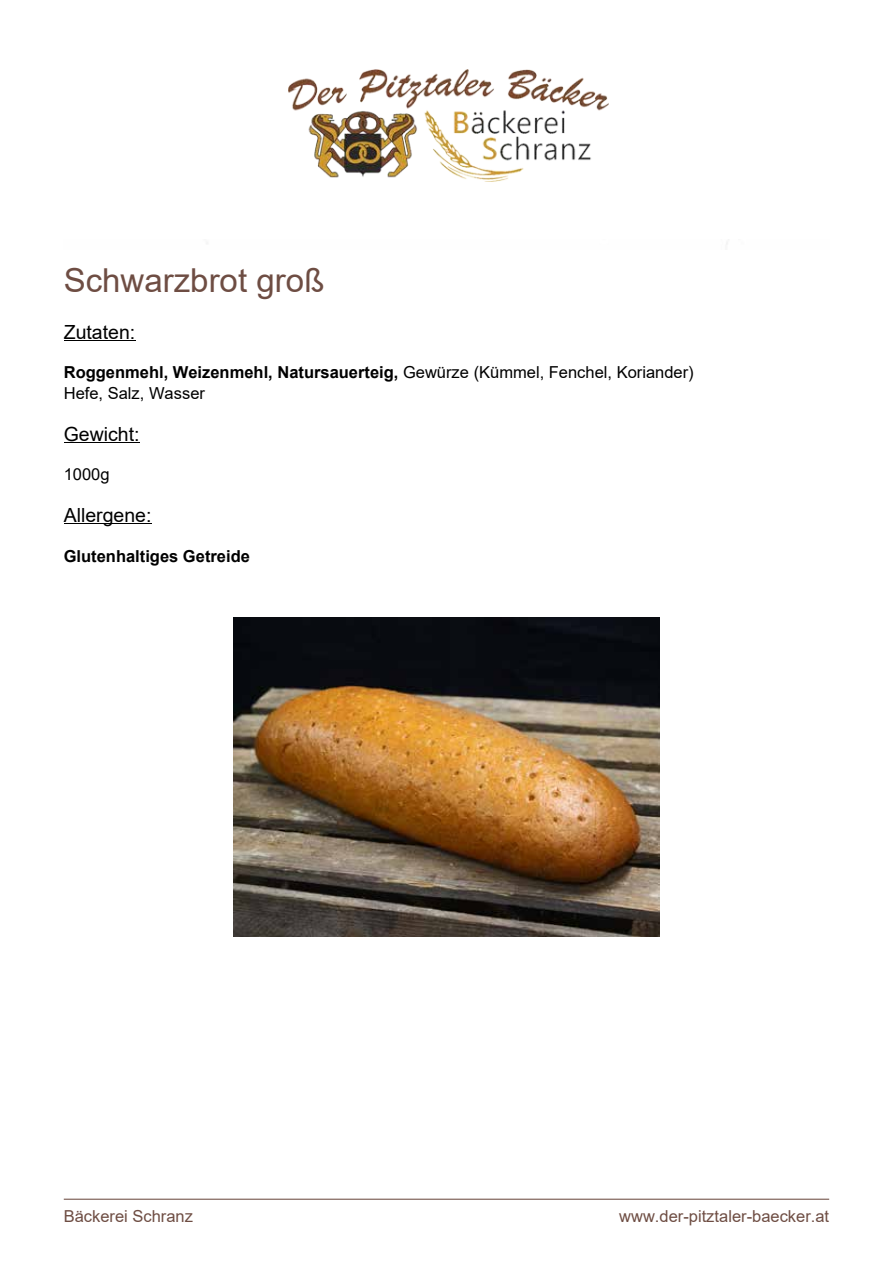
<style>
.page{position:relative;width:893px;height:1263px;background:#fff}
.page>*{position:absolute;margin:0;border:0;box-sizing:border-box;transform-origin:0 0}
.t1{font:33px "Arial";color:#6e4d43}
.t2{font:19.5px "Arial";color:#000}
.t3{font:16.5px/20.7px "Arial";color:#000}
.t4{font:16.5px "Arial";color:#6e4d43}
.t5{font:700 16.5px "Arial";color:#000}
.s1{font-weight:700}
</style>
<div class="page">
<hr style="left:64px;top:339px;width:71px;height:1px;background:#000">
<hr style="left:64px;top:442px;width:76px;height:1px;background:#000">
<hr style="left:64px;top:523px;width:88px;height:1px;background:#000">
<img style="left:234px;top:617px;width:425px;height:319px">
<hr style="left:64px;top:1199px;width:765px;height:1px;background:#6e4d43">
<img style="left:288px;top:69px;width:320px;height:112px">
<h1 class="t1" style="left:64px;top:257px;width:262px">Schwarzbrot groß</h1>
<p class="t2" style="left:64px;top:318px;width:73px">Zutaten:</p>
<p class="t3" style="left:64px;top:362px;width:631px"><span class="s1">Roggenmehl, Weizenmehl, Natursauerteig,</span> Gewürze (Kümmel, Fenchel, Koriander)<br>Hefe, Salz, Wasser</p>
<p class="t2" style="left:64px;top:420px;width:77px">Gewicht:</p>
<p class="t3" style="left:64px;top:464px;width:47px">1000g</p>
<p class="t2" style="left:64px;top:502px;width:89px">Allergene:</p>
<p class="t5" style="left:64px;top:545px;width:188px">Glutenhaltiges Getreide</p>
<p class="t4" style="left:64px;top:1204px;width:131px">Bäckerei Schranz</p>
<p class="t4" style="left:619px;top:1204px;width:211px">www.der-pitztaler-baecker.at</p>
</div>
